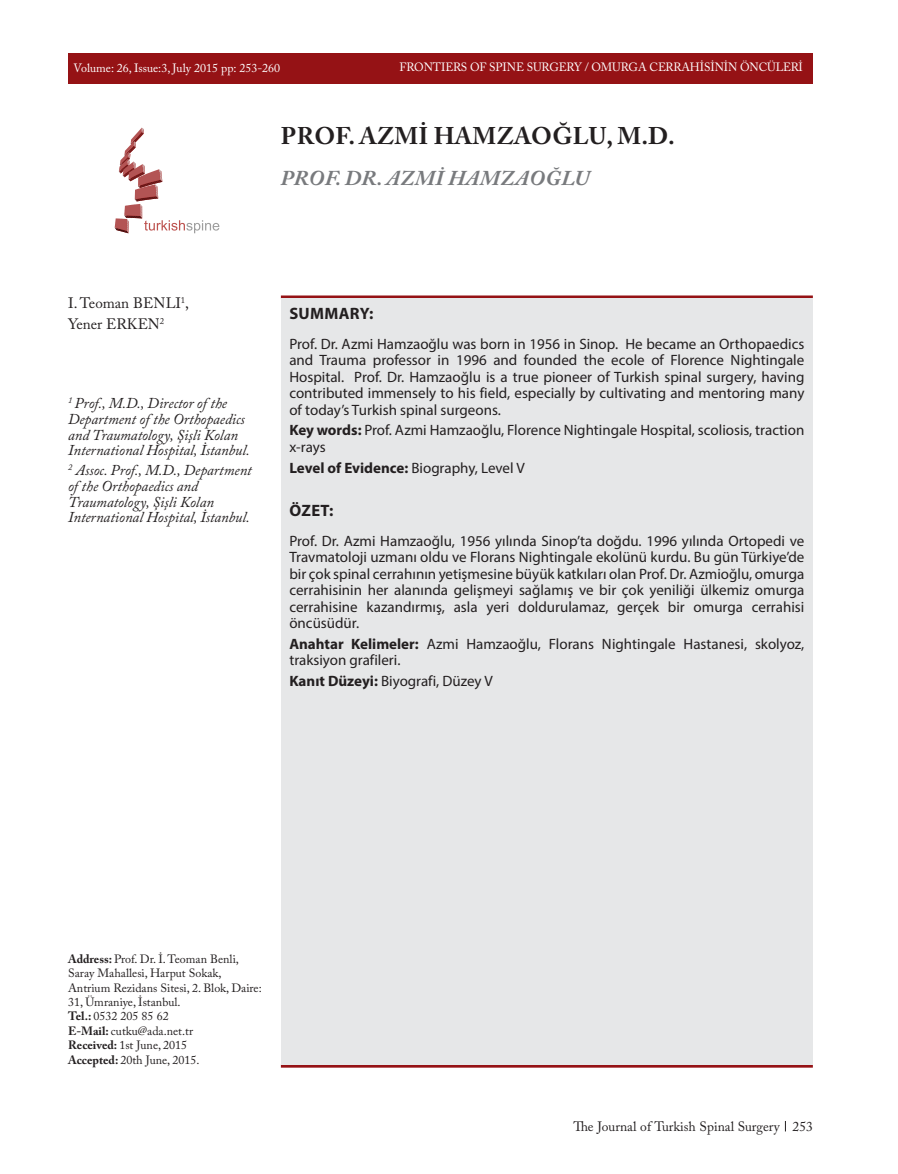
<style>
.page{position:relative;width:898px;height:1174px;background:#fff}
.page>*{position:absolute;margin:0;border:0;box-sizing:border-box;transform-origin:0 0}
.İNG_başlık{font:700 24px "Adobe Caslon Pro";letter-spacing:.015em;color:#231f20}
.TR_başlık{font:italic 700 21px "Adobe Caslon Pro";letter-spacing:.015em;color:#787a7d}
.özet_başlık_başlık{font:700 16.5px "Myriad Pro";letter-spacing:.02em;color:#231f20}
.Özet_metin{font:15px/16.5px "Myriad Pro";color:#231f20;text-align:justify}
.kurum{font:italic 15px/15.6px "Adobe Caslon Pro";color:#231f20}
.Özet_metin-2{font:700 15px "Myriad Pro";color:#231f20}
.yazarlar{font:15px "Adobe Caslon Pro";color:#231f20}
.METİN{font:13.5px "Adobe Caslon Pro";color:#231f20}
.Adres{font:12px/14.4px "Adobe Caslon Pro";color:#231f20}
.t1{font:12px "Adobe Caslon Pro";letter-spacing:-.01em;color:#fff}
.s1{font-weight:700}
.s2{font-weight:400}
</style>
<div class="page">
<div style="left:68px;top:54px;width:744px;height:30px;background:#951215"></div>
<hr style="left:281px;top:295px;width:531px;height:3px;background:#951215">
<hr style="left:281px;top:1064px;width:531px;height:3px;background:#951215">
<svg style="left:115px;top:128px;width:104px;height:105px"></svg>
<div style="left:281px;top:298px;width:531px;height:766px;background:#e6e7e8"></div>
<p class="t1" style="left:74px;top:61px;width:208px">Volume: 26, Issue:3, July 2015 pp: 253-260</p>
<p class="t1" style="left:399px;top:60px;width:404px">FRONTIERS OF SPINE SURGERY / OMURGA CERRAHİSİNİN ÖNCÜLERİ</p>
<p class="İNG_başlık" style="left:281px;top:121px;width:395px">PROF. AZMİ HAMZAOĞLU, M.D.</p>
<p class="TR_başlık" style="left:281px;top:165px;width:310px">PROF. DR. AZMİ HAMZAOĞLU</p>
<p class="yazarlar" style="left:68px;top:294px;width:122px">I. Teoman BENLI<sup>1</sup>,</p>
<p class="yazarlar" style="left:68px;top:315px;width:97px">Yener ERKEN<sup>2</sup></p>
<p class="kurum" style="left:68px;top:395px;width:183px"><sup>1</sup> Prof., M.D., Director of the<br>Department of the Orthopaedics and Traumatology, Şişli Kolan<br>International Hospital, İstanbul.</p>
<p class="kurum" style="left:68px;top:462px;width:185px"><sup>2</sup> Assoc. Prof., M.D., Department of the Orthopaedics and<br>Traumatology, Şişli Kolan<br>International Hospital, İstanbul.</p>
<p class="özet_başlık_başlık" style="left:289px;top:303px;width:85px">SUMMARY:</p>
<p class="Özet_metin" style="left:289px;top:335px;width:516px">Prof. Dr. Azmi Hamzaoğlu was born in 1956 in Sinop. He became an Orthopaedics and Trauma professor in 1996 and founded the ecole of Florence Nightingale Hospital. Prof. Dr. Hamzaoğlu is a true pioneer of Turkish spinal surgery, having contributed immensely to his field, especially by cultivating and mentoring many of today’s Turkish spinal surgeons.</p>
<p class="Özet_metin" style="left:289px;top:422px;width:516px"><span class="s1">Key words:</span> Prof. Azmi Hamzaoğlu, Florence Nightingale Hospital, scoliosis, traction x-rays</p>
<p class="Özet_metin-2" style="left:289px;top:458px;width:237px">Level of Evidence: <span class="s2">Biography, Level V</span></p>
<p class="özet_başlık_başlık" style="left:289px;top:500px;width:46px">ÖZET:</p>
<p class="Özet_metin" style="left:289px;top:532px;width:516px">Prof. Dr. Azmi Hamzaoğlu, 1956 yılında Sinop’ta doğdu. 1996 yılında Ortopedi ve Travmatoloji uzmanı oldu ve Florans Nightingale ekolünü kurdu. Bu gün Türkiye’de bir çok spinal cerrahının yetişmesine büyük katkıları olan Prof. Dr. Azmioğlu, omurga cerrahisinin her alanında gelişmeyi sağlamış ve bir çok yeniliği ülkemiz omurga cerrahisine kazandırmış, asla yeri doldurulamaz, gerçek bir omurga cerrahisi öncüsüdür.</p>
<p class="Özet_metin" style="left:289px;top:635px;width:516px"><span class="s1">Anahtar Kelimeler:</span> Azmi Hamzaoğlu, Florans Nightingale Hastanesi, skolyoz, traksiyon grafileri.</p>
<p class="Özet_metin" style="left:289px;top:672px;width:205px"><span class="s1">Kanıt Düzeyi:</span> Biyografi, Düzey V</p>
<p class="Adres" style="left:68px;top:951px;width:195px"><span class="s1">Address:</span> Prof. Dr. İ. Teoman Benli, Saray Mahallesi, Harput Sokak, Antrium Rezidans Sitesi, 2. Blok, Daire:<br>31, Ümraniye, İstanbul.</p>
<p class="Adres" style="left:68px;top:1009px;width:102px"><span class="s1">Tel.:</span> 0532 205 85 62</p>
<p class="Adres" style="left:68px;top:1023px;width:126px"><span class="s1">E-Mail:</span> cutku@ada.net.tr</p>
<p class="Adres" style="left:68px;top:1038px;width:121px"><span class="s1">Received:</span> 1st June, 2015</p>
<p class="Adres" style="left:68px;top:1052px;width:133px"><span class="s1">Accepted:</span> 20th June, 2015.</p>
<p class="METİN" style="left:573px;top:1118px;width:241px">The Journal of Turkish Spinal Surgery 253</p>
</div>
